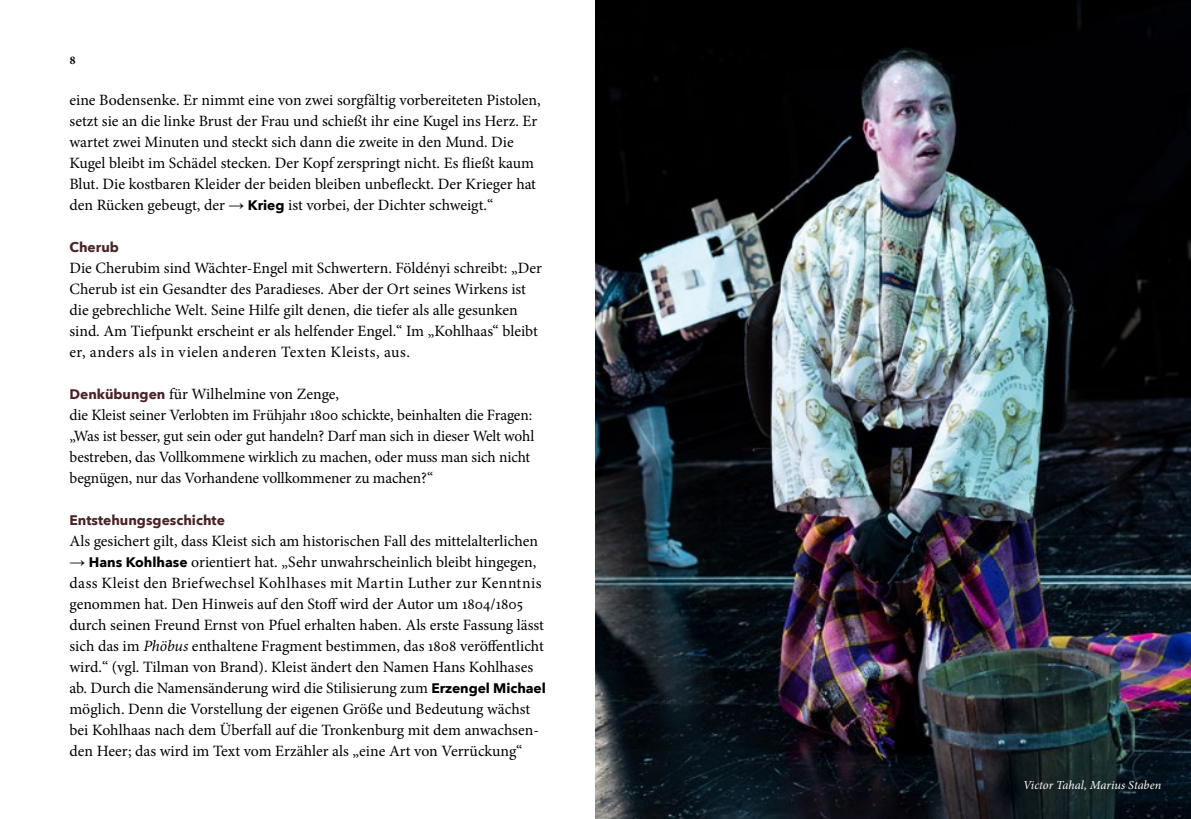
<style>
.page{position:relative;width:1191px;height:819px;background:#fff}
.page>*{position:absolute;margin:0;border:0;box-sizing:border-box;transform-origin:0 0}
.t1{font:15.75px/21px "Minion Pro";color:#000}
.t2{font:700 13.83px "Avenir Next";color:#4b2227}
.t3{font:italic 12.25px "Minion Pro";color:#fff}
.t4{font:700 12.25px "Minion Pro";color:#000}
.s1{font-family:"Arial";font-weight:700}
.s2{font-family:"Avenir Next";font-weight:700;font-size:13.83px}
.s3{font-family:"Avenir Next";font-weight:700;font-size:13.83px;color:#4b2227}
.s4{font-style:italic}
</style>
<div class="page">
<img style="left:595px;top:0;width:596px;height:819px">
<p class="t4" style="left:69px;top:51px;width:8px">8</p>
<p class="t1" style="left:69px;top:90px;width:473px">eine Bodensenke. Er nimmt eine von zwei sorgfältig vorbereiteten Pistolen, setzt sie an die linke Brust der Frau und schießt ihr eine Kugel ins Herz. Er wartet zwei Minuten und steckt sich dann die zweite in den Mund. Die Kugel bleibt im Schädel stecken. Der Kopf zerspringt nicht. Es fließt kaum Blut. Die kostbaren Kleider der beiden bleiben unbefleckt. Der Krieger hat den Rücken gebeugt, der <span class="s1">→</span> <span class="s2">Krieg</span> ist vorbei, der Dichter schweigt.“</p>
<p class="t2" style="left:69px;top:235px;width:51px">Cherub</p>
<p class="t1" style="left:69px;top:258px;width:474px">Die Cherubim sind Wächter-Engel mit Schwertern. Földényi schreibt: „Der Cherub ist ein Gesandter des Paradieses. Aber der Ort seines Wirkens ist die gebrechliche Welt. Seine Hilfe gilt denen, die tiefer als alle gesunken sind. Am Tiefpunkt erscheint er als helfender Engel.“ Im „Kohlhaas“ bleibt er, anders als in vielen anderen Texten Kleists, aus.</p>
<p class="t1" style="left:69px;top:384px;width:466px"><span class="s3">Denkübungen</span> für Wilhelmine von Zenge,<br>die Kleist seiner Verlobten im Frühjahr 1800 schickte, beinhalten die Fragen: „Was ist besser, gut sein oder gut handeln? Darf man sich in dieser Welt wohl bestreben, das Vollkommene wirklich zu machen, oder muss man sich nicht begnügen, nur das Vorhandene vollkommener zu machen?“</p>
<p class="t2" style="left:69px;top:508px;width:157px">Entstehungsgeschichte</p>
<p class="t1" style="left:69px;top:531px;width:470px">Als gesichert gilt, dass Kleist sich am historischen Fall des mittelalterlichen</p>
<p class="t1" style="left:69px;top:552px;width:478px"><span class="s1">→</span> <span class="s2">Hans Kohlhase</span> orientiert hat. „Sehr unwahrscheinlich bleibt hingegen, dass Kleist den Briefwechsel Kohlhases mit Martin Luther zur Kenntnis genommen hat. Den Hinweis auf den Stoff wird der Autor um 1804/1805 durch seinen Freund Ernst von Pfuel erhalten haben. Als erste Fassung lässt sich das im <span class="s4">Phöbus</span> enthaltene Fragment bestimmen, das 1808 veröffentlicht wird.“ (vgl. Tilman von Brand). Kleist ändert den Namen Hans Kohlhases ab. Durch die Namensänderung wird die Stilisierung zum <span class="s2">Erzengel Michael </span>möglich. Denn die Vorstellung der eigenen Größe und Bedeutung wächst bei Kohlhaas nach dem Überfall auf die Tronkenburg mit dem anwachsen&shy;den Heer; das wird im Text vom Erzähler als „eine Art von Verrückung“</p>
<p class="t3" style="left:1023px;top:776px;width:139px">Victor Tahal, Marius Staben</p>
</div>
